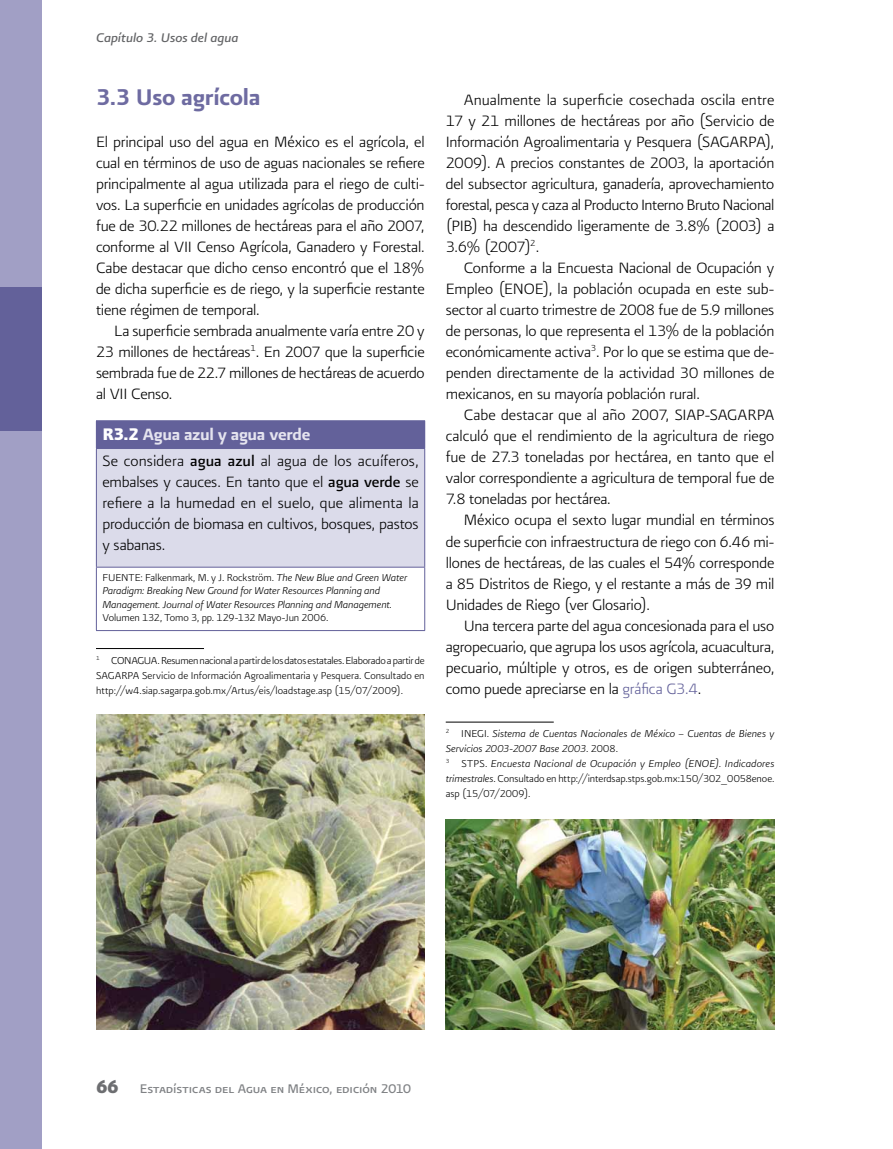
<style>
.page{position:relative;width:893px;height:1149px;background:#fff}
.page>*{position:absolute;margin:0;border:0;box-sizing:border-box;transform-origin:0 0}
.t1{font:27px "Presidencia Firme";letter-spacing:-.01em;color:#6e6ba1}
.t2{font:19.5px "Presidencia Firme";letter-spacing:-.015em;color:#e5e4ef}
.t3{font:18px/21px "Presidencia Fina";letter-spacing:-.01em;color:#000;text-align:justify}
.t4{font:15px "Presidencia Base Versalitas";letter-spacing:-.005em;color:#808285}
.t5{font:italic 15px "Presidencia Base";color:#636466}
.t6{font:italic 12px/15px "Presidencia Fina";letter-spacing:-.005em;color:#000}
.t7{font:12px/15px "Presidencia Fina";color:#000;text-align:justify}
.s1{font-family:"Presidencia Fuerte";font-size:19.8px;color:#fff}
.s2{font-family:"Presidencia Base"}
.s3{font-style:normal}
.s4{color:#63619a}
.s5{font-family:"Presidencia Fuerte";font-size:21px;color:#6d6e71}
</style>
<div class="page">
<div style="left:0;top:0;width:42px;height:1148px;background:#a19fc5"></div>
<div style="left:0;top:287px;width:42px;height:144px;background:#63619a"></div>
<hr style="left:96px;top:648px;width:108px;height:1px;background:#000">
<hr style="left:446px;top:721px;width:108px;height:1px;background:#000">
<div style="left:96px;top:420px;width:329px;height:28px;background:#63619a"></div>
<div style="left:96px;top:448px;width:329px;height:119px;background:#dbdbea"></div>
<hr style="left:96px;top:448px;width:329px;height:1px;background:#63619a">
<hr style="left:96px;top:449px;width:1px;height:117px;background:#63619a">
<hr style="left:424px;top:449px;width:1px;height:117px;background:#63619a">
<hr style="left:96px;top:566px;width:329px;height:1px;background:#63619a">
<hr style="left:96px;top:567px;width:1px;height:63px;background:#63619a">
<hr style="left:424px;top:567px;width:1px;height:63px;background:#63619a">
<hr style="left:96px;top:630px;width:329px;height:1px;background:#63619a">
<img style="left:96px;top:714px;width:329px;height:315px">
<img style="left:446px;top:819px;width:328px;height:210px">
<p class="t5" style="left:96px;top:29px;width:144px">Capítulo 3. Usos del agua</p>
<h1 class="t1" style="left:96px;top:82px;width:166px">3.3 Uso agrícola</h1>
<p class="t3" style="left:96px;top:131px;width:330px">El principal uso del agua en México es el agrícola, el cual en términos de uso de aguas nacionales se refiere principalmente al agua utilizada para el riego de culti&shy;vos. La superficie en unidades agrícolas de producción fue de 30.22 millones de hectáreas para el año 2007, conforme al VII Censo Agrícola, Ganadero y Forestal.<br>Cabe destacar que dicho censo encontró que el 18% de dicha superficie es de riego, y la superficie restante tiene régimen de temporal.</p>
<p class="t3" style="left:96px;top:320px;width:330px;text-indent:18px">La superficie sembrada anualmente varía entre 20 y 23 millones de hectáreas<sup>1</sup>. En 2007 que la superficie sembrada fue de 22.7 millones de hectáreas de acuerdo al VII Censo.</p>
<p class="t2" style="left:102px;top:422px;width:210px"><span class="s1">R3.2</span> Agua azul y agua verde</p>
<p class="t3" style="left:102px;top:450px;width:318px">Se considera <span class="s2">agua azul</span> al agua de los acuíferos, embalses y cauces. En tanto que el <span class="s2">agua verde</span> se refiere a la humedad en el suelo, que alimenta la producción de biomasa en cultivos, bosques, pastos y sabanas.</p>
<p class="t6" style="left:102px;top:570px;width:306px;line-height:13.5px"><span class="s3">FUENTE: Falkenmark, M. y J. Rockström.</span> The New Blue and Green Water<br>Paradigm: Breaking New Ground for Water Resources Planning and<br>Management. Journal of Water Resources Planning and Management.</p>
<p class="t7" style="left:102px;top:610px;width:228px">Volumen 132, Tomo 3, pp. 129-132 Mayo-Jun 2006.</p>
<p class="t7" style="left:96px;top:652px;width:330px"><sup>1</sup> CONAGUA. Resumen nacional a partir de los datos estatales. Elaborado a partir de SAGARPA Servicio de Información Agroalimentaria y Pesquera. Consultado en http://w4.siap.sagarpa.gob.mx/Artus/eis/loadstage.asp (15/07/2009).</p>
<p class="t3" style="left:446px;top:89px;width:330px;text-indent:18px">Anualmente la superficie cosechada oscila entre 17 y 21 millones de hectáreas por año (Servicio de Información Agroalimentaria y Pesquera (SAGARPA), 2009). A precios constantes de 2003, la aportación del subsector agricultura, ganadería, aprovechamiento forestal, pesca y caza al Producto Interno Bruto Nacional (PIB) ha descendido ligeramente de 3.8% (2003) a 3.6% (2007)<sup>2</sup>.</p>
<p class="t3" style="left:446px;top:257px;width:330px;text-indent:18px">Conforme a la Encuesta Nacional de Ocupación y Empleo (ENOE), la población ocupada en este sub&shy;sector al cuarto trimestre de 2008 fue de 5.9 millones de personas, lo que representa el 13% de la población económicamente activa<sup>3</sup>. Por lo que se estima que de&shy;penden directamente de la actividad 30 millones de mexicanos, en su mayoría población rural.</p>
<p class="t3" style="left:446px;top:404px;width:330px;text-indent:18px">Cabe destacar que al año 2007, SIAP-SAGARPA calculó que el rendimiento de la agricultura de riego fue de 27.3 toneladas por hectárea, en tanto que el valor correspondiente a agricultura de temporal fue de 7.8 toneladas por hectárea.</p>
<p class="t3" style="left:446px;top:509px;width:330px;text-indent:18px">México ocupa el sexto lugar mundial en términos de superficie con infraestructura de riego con 6.46 mi&shy;llones de hectáreas, de las cuales el 54% corresponde a 85 Distritos de Riego, y el restante a más de 39 mil Unidades de Riego (ver Glosario).</p>
<p class="t3" style="left:446px;top:614px;width:330px;text-indent:18px">Una tercera parte del agua concesionada para el uso agropecuario, que agrupa los usos agrícola, acuacultura, pecuario, múltiple y otros, es de origen subterráneo, como puede apreciarse en la <span class="s4">gráfica G3.4</span>.</p>
<p class="t6" style="left:446px;top:725px;width:330px"><sup>2</sup> <span class="s3">INEGI.</span> Sistema de Cuentas Nacionales de México – Cuentas de Bienes y Servicios 2003-2007 Base 2003<span class="s3">. 2008.<br></span><sup>3</sup> <span class="s3">STPS.</span> Encuesta Nacional de Ocupación y Empleo (ENOE). Indicadores trimestrales<span class="s3">. Consultado en http://interdsap.stps.gob.mx:150/302_0058enoe. asp (15/07/2009).</span></p>
<p class="t4" style="left:96px;top:1079px;width:317px"><span class="s5">66</span> Estadísticas del Agua en México, edición 2010</p>
</div>
